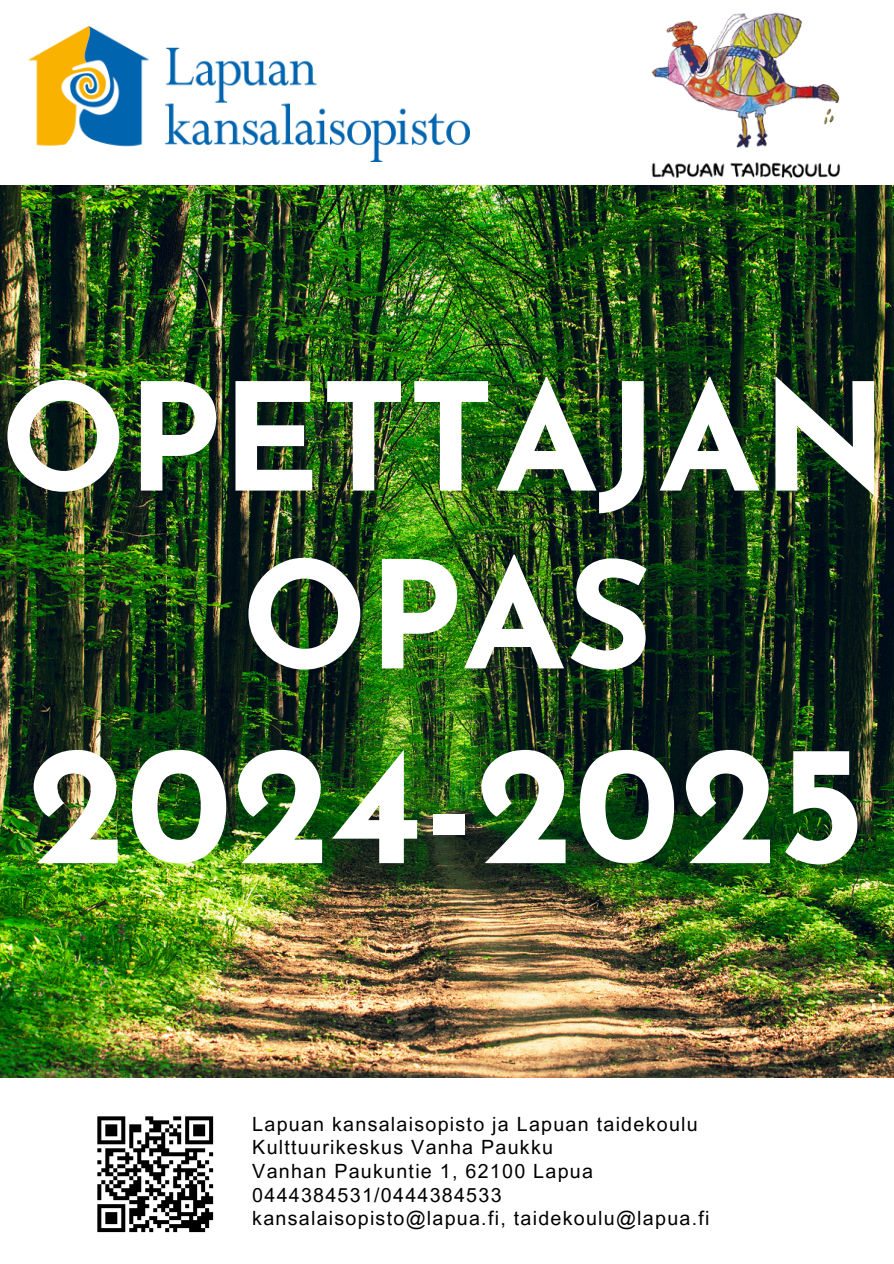
<style>
.page{position:relative;width:894px;height:1264px;background:#fff}
.page>*{position:absolute;margin:0;border:0;box-sizing:border-box;transform-origin:0 0}
.t1{font:700 168.75px "Josefin Sans";color:#fff}
.t2{font:700 148.65px/177.8px "Josefin Sans";color:#fff;text-align:center}
.t3{font:19.65px "Arial MT Pro";letter-spacing:.065em;color:#000}
</style>
<div class="page">
<img style="left:0;top:186px;width:893px;height:891px">
<img style="left:28px;top:27px;width:441px;height:135px">
<img style="left:651px;top:12px;width:189px;height:165px">
<svg style="left:97px;top:1116px;width:117px;height:117px"></svg>
<h1 class="t2" style="left:0;top:364px;width:889px">OPETTAJAN<br>OPAS</h1>
<h1 class="t1" style="left:28px;top:736px;width:839px">2024-2025</h1>
<p class="t3" style="left:252px;top:1116px;width:447px">Lapuan kansalaisopisto ja Lapuan taidekoulu</p>
<p class="t3" style="left:252px;top:1140px;width:302px">Kulttuurikeskus Vanha Paukku</p>
<p class="t3" style="left:252px;top:1163px;width:342px">Vanhan Paukuntie 1, 62100 Lapua</p>
<p class="t3" style="left:252px;top:1187px;width:251px">0444384531/0444384533</p>
<p class="t3" style="left:252px;top:1210px;width:458px">kansalaisopisto@lapua.fi, taidekoulu@lapua.fi</p>
</div>
